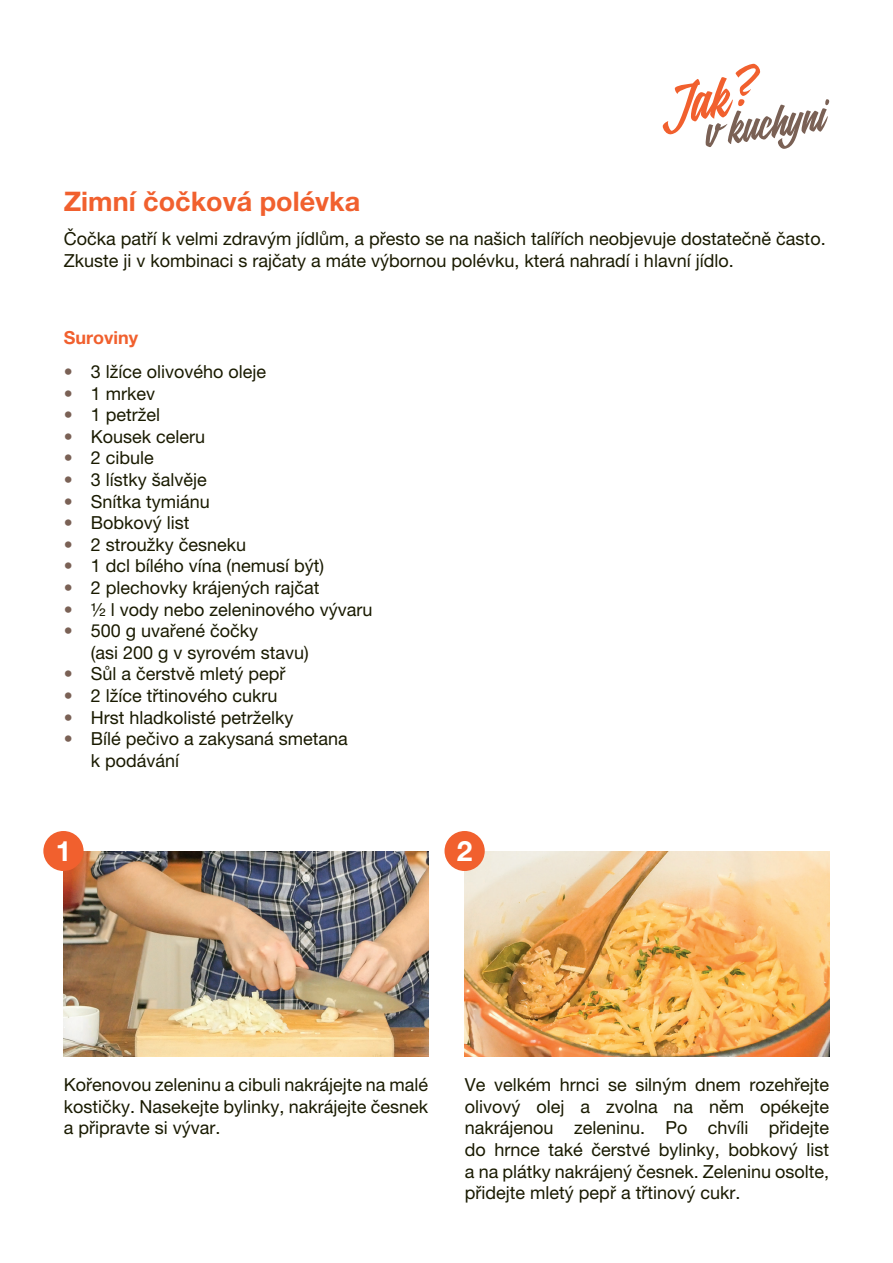
<style>
.page{position:relative;width:893px;height:1263px;background:#fff}
.page>*{position:absolute;margin:0;border:0;box-sizing:border-box;transform-origin:0 0}
.t1{font:700 28.05px "Helvetica Neue LT Pro";color:#fff}
.t2{font:700 27px "Helvetica Neue LT Pro";color:#f1602e}
.t3{font:18px/21.6px "Helvetica Neue LT Pro";color:#191a00}
.t4{font:700 18px "Helvetica Neue LT Pro";color:#f1602e}
.s1{color:#7a6155}
</style>
<div class="page">
<svg style="left:663px;top:64px;width:166px;height:85px"></svg>
<img style="left:64px;top:851px;width:364px;height:205px">
<div style="left:43px;top:831px;width:41px;height:40px;background:#f1602e;border-radius:50%"></div>
<img style="left:465px;top:851px;width:364px;height:205px">
<div style="left:444px;top:831px;width:41px;height:40px;background:#f1602e;border-radius:50%"></div>
<p class="t2" style="left:64px;top:185px;width:298px">Zimní čočková polévka</p>
<p class="t3" style="left:64px;top:228px;width:763px">Čočka patří k velmi zdravým jídlům, a přesto se na našich talířích neobjevuje dostatečně často.<br>Zkuste ji v kombinaci s rajčaty a máte výbornou polévku, která nahradí i hlavní jídlo.</p>
<p class="t4" style="left:64px;top:326px;width:76px">Suroviny</p>
<p class="t3" style="left:64px;top:360px;width:204px"><span class="s1">•</span> 3 lžíce olivového oleje</p>
<p class="t3" style="left:64px;top:382px;width:93px"><span class="s1">•</span> 1 mrkev</p>
<p class="t3" style="left:64px;top:404px;width:98px"><span class="s1">•</span> 1 petržel</p>
<p class="t3" style="left:64px;top:425px;width:143px"><span class="s1">•</span> Kousek celeru</p>
<p class="t3" style="left:64px;top:447px;width:92px"><span class="s1">•</span> 2 cibule</p>
<p class="t3" style="left:64px;top:468px;width:145px"><span class="s1">•</span> 3 lístky šalvěje</p>
<p class="t3" style="left:64px;top:490px;width:148px"><span class="s1">•</span> Snítka tymiánu</p>
<p class="t3" style="left:64px;top:512px;width:127px"><span class="s1">•</span> Bobkový list</p>
<p class="t3" style="left:64px;top:533px;width:184px"><span class="s1">•</span> 2 stroužky česneku</p>
<p class="t3" style="left:64px;top:555px;width:262px"><span class="s1">•</span> 1 dcl bílého vína (nemusí být)</p>
<p class="t3" style="left:64px;top:576px;width:257px"><span class="s1">•</span> 2 plechovky krájených rajčat</p>
<p class="t3" style="left:64px;top:598px;width:310px"><span class="s1">•</span> ½ l vody nebo zeleninového vývaru</p>
<p class="t3" style="left:91px;top:620px;width:220px;text-indent:-27px"><span class="s1">•</span> 500 g uvařené čočky<br>(asi 200 g v syrovém stavu)</p>
<p class="t3" style="left:64px;top:663px;width:223px"><span class="s1">•</span> Sůl a čerstvě mletý pepř</p>
<p class="t3" style="left:64px;top:684px;width:215px"><span class="s1">•</span> 2 lžíce třtinového cukru</p>
<p class="t3" style="left:64px;top:706px;width:231px"><span class="s1">•</span> Hrst hladkolisté petrželky</p>
<p class="t3" style="left:91px;top:728px;width:259px;text-indent:-27px"><span class="s1">•</span> Bílé pečivo a zakysaná smetana k podávání</p>
<p class="t1" style="left:56px;top:834px;width:17px">1</p>
<p class="t1" style="left:457px;top:834px;width:17px">2</p>
<p class="t3" style="left:64px;top:1074px;width:366px;text-align:justify">Kořenovou zeleninu a cibuli nakrájejte na malé kostičky. Nasekejte bylinky, nakrájejte česnek a připravte si vývar.</p>
<p class="t3" style="left:465px;top:1074px;width:366px;text-align:justify">Ve velkém hrnci se silným dnem rozehřejte olivový olej a zvolna na něm opékejte nakrájenou zeleninu. Po chvíli přidejte do hrnce také čerstvé bylinky, bobkový list a na plátky nakrájený česnek. Zeleninu osolte, přidejte mletý pepř a třtinový cukr.</p>
</div>
